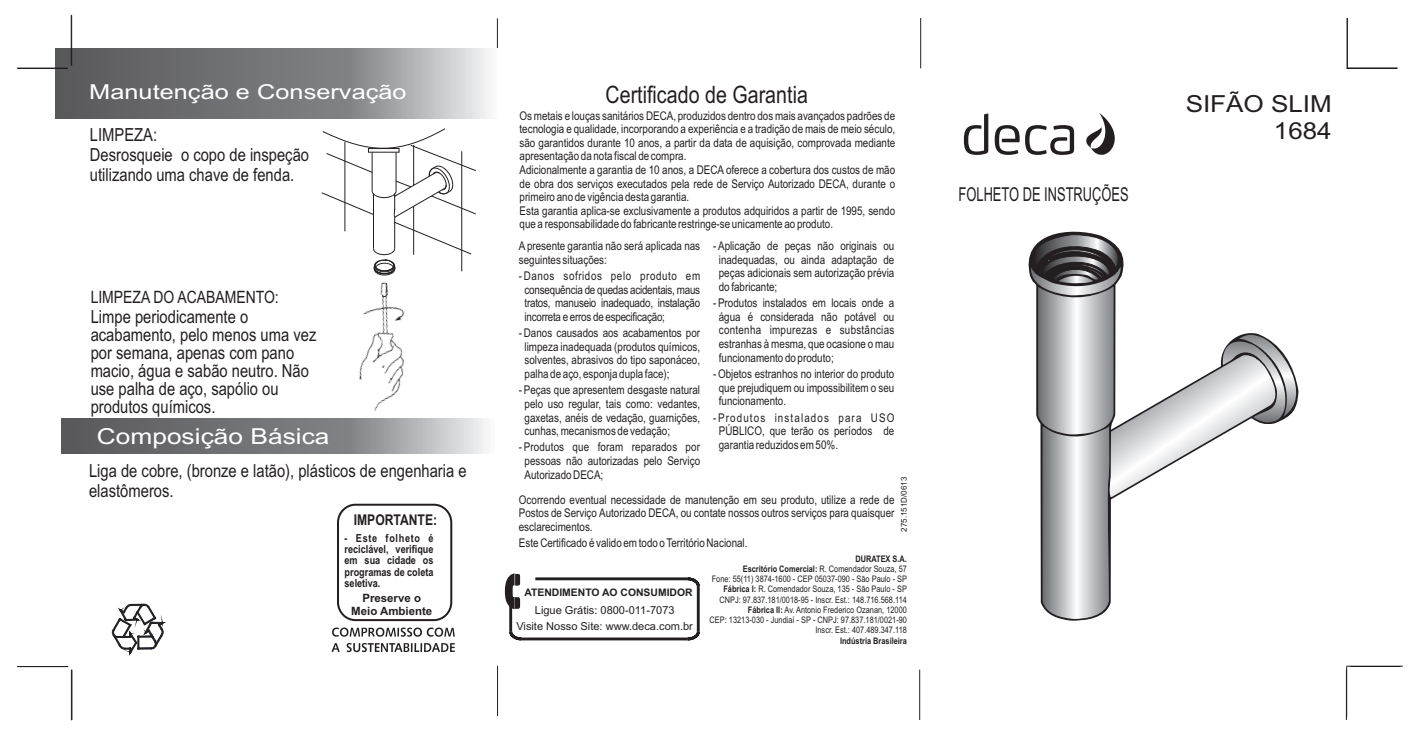
<style>
.page{position:relative;width:1418px;height:738px;background:#fff}
.page>*{position:absolute;margin:0;border:0;box-sizing:border-box;transform-origin:0 0}
.t1{font:24px "Arial Narrow";color:#231f20}
.t2{font:23.4px/26.6px "Arial Narrow";color:#231f20;text-align:right;scale:1.35 1}
.t3{font:22px "Arial Narrow";color:#fff;scale:1.46 1}
.t4{font:20.6px "Arial Narrow";color:#fff;scale:1.51 1}
.t5{font:19.2px "Arial Narrow";color:#231f20;scale:.82 1}
.t6{font:18px/18px "Arial Narrow";color:#231f20}
.t7{font:17px "Arial Narrow";color:#231f20}
.t8{font:700 14.8px "Arial Narrow";color:#231f20}
.t9{font:12px/13.6px "Arial Narrow";color:#231f20;text-align:justify}
.t10{font:700 11.4px/12.8px "Arial";color:#231f20;text-align:center}
.t11{font:700 11px/11.4px "Arial Narrow";color:#231f20;text-align:justify}
.t12{font:11px/15.6px "Arial";color:#231f20;text-align:center}
.t13{font:700 10.4px "Arial";color:#231f20}
.t14{font:9px/10.2px "Arial Narrow";color:#231f20;text-align:right}
.t15{font:700 9px "Arial Narrow";color:#231f20}
.t16{font:8px "Arial";color:#231f20}
.s1{font-weight:700}
</style>
<div class="page">
<svg style="left:321px;top:128px;width:155px;height:283px"></svg>
<svg style="left:1028px;top:234px;width:271px;height:384px"></svg>
<svg style="left:331px;top:627px;width:124px;height:24px"></svg>
<svg style="left:112px;top:603px;width:54px;height:53px"></svg>
<div style="left:337px;top:503px;width:115px;height:117px;border:2px solid #231f20;border-radius:18px"></div>
<svg style="left:963px;top:113px;width:25px;height:42px"></svg>
<svg style="left:994px;top:125px;width:25px;height:30px"></svg>
<svg style="left:1025px;top:125px;width:49px;height:30px"></svg>
<svg style="left:1086px;top:113px;width:29px;height:42px"></svg>
<hr style="left:919px;top:669px;width:1px;height:50px;background:#231f20">
<hr style="left:497px;top:665px;width:1px;height:50px;background:#231f20">
<hr style="left:920px;top:18px;width:1px;height:50px;background:#231f20">
<hr style="left:497px;top:18px;width:1px;height:51px;background:#231f20">
<svg style="left:504px;top:573px;width:17px;height:38px"></svg>
<hr style="left:509px;top:598px;width:3px;height:33px;background:#231f20">
<hr style="left:697px;top:585px;width:2px;height:46px;background:#231f20">
<hr style="left:535px;top:577px;width:152px;height:3px;background:#231f20">
<hr style="left:521px;top:637px;width:166px;height:3px;background:#231f20">
<svg style="left:509px;top:628px;width:15px;height:13px"></svg>
<svg style="left:684px;top:628px;width:16px;height:13px"></svg>
<svg style="left:684px;top:577px;width:16px;height:11px"></svg>
<svg style="left:55px;top:48px;width:436px;height:70px;background:#858689"></svg>
<hr style="left:17px;top:68px;width:50px;height:1px;background:#231f20">
<hr style="left:17px;top:665px;width:51px;height:1px;background:#231f20">
<hr style="left:71px;top:669px;width:1px;height:50px;background:#231f20">
<hr style="left:1346px;top:666px;width:1px;height:51px;background:#231f20">
<hr style="left:1346px;top:665px;width:56px;height:1px;background:#231f20">
<hr style="left:1346px;top:68px;width:51px;height:1px;background:#231f20">
<hr style="left:72px;top:669px;width:1px;height:50px;background:#231f20">
<hr style="left:1345px;top:669px;width:1px;height:50px;background:#231f20">
<hr style="left:71px;top:15px;width:1px;height:51px;background:#231f20">
<hr style="left:18px;top:68px;width:50px;height:1px;background:#231f20">
<hr style="left:1346px;top:18px;width:1px;height:50px;background:#231f20">
<svg style="left:61px;top:418px;width:427px;height:35px;background:#858689"></svg>
<h3 class="t4" style="left:89px;top:84px;width:212px">Manutenção e Conservação</h3>
<h3 class="t6" style="left:90px;top:127px;width:221px;line-height:19.8px">LIMPEZA:<br>Desrosqueie o copo de inspeção utilizando uma chave de fenda.</h3>
<h3 class="t7" style="left:91px;top:290px;width:189px">LIMPEZA DO ACABAMENTO:</h3>
<h3 class="t6" style="left:91px;top:309px;width:227px">Limpe periodicamente o acabamento, pelo menos uma vez por semana, apenas com pano macio, água e sabão neutro. Não use palha de aço, sapólio ou produtos químicos.</h3>
<h3 class="t3" style="left:97px;top:428px;width:161px">Composição Básica</h3>
<h3 class="t6" style="left:89px;top:462px;width:379px;line-height:20.4px">Liga de cobre, (bronze e latão), plásticos de engenharia e elastômeros.</h3>
<p class="t8" style="left:354px;top:513px;width:85px">IMPORTANTE:</p>
<p class="t11" style="left:344px;top:532px;width:90px">- Este folheto é reciclável, verifique em sua cidade os programas de coleta seletiva.</p>
<p class="t10" style="left:351px;top:592px;width:82px">Preserve o<br>Meio Ambiente</p>
<h1 class="t1" style="left:605px;top:85px;width:204px">Certificado de Garantia</h1>
<p class="t9" style="left:519px;top:110px;width:377px;text-align:left">Os metais e louças sanitários DECA, produzidos dentro dos mais avançados padrões de tecnologia e qualidade, incorporando a experiência e a tradição de mais de meio século, são garantidos durante 10 anos, a partir da data de aquisição, comprovada mediante apresentação da nota fiscal de compra.<br>Adicionalmente a garantia de 10 anos, a DECA oferece a cobertura dos custos de mão de obra dos serviços executados pela rede de Serviço Autorizado DECA, durante o primeiro ano de vigência desta garantia.<br>Esta garantia aplica-se exclusivamente a produtos adquiridos a partir de 1995, sendo que a responsabilidade do fabricante restringe-se unicamente ao produto.</p>
<p class="t9" style="left:519px;top:240px;width:183px">A presente garantia não será aplicada nas seguintes situações:</p>
<p class="t9" style="left:524px;top:270px;width:177px;text-indent:-6px">-Danos sofridos pelo produto em consequência de quedas acidentais, maus tratos, manuseio inadequado, instalação incorreta e erros de especificação;</p>
<p class="t9" style="left:524px;top:327px;width:177px;text-indent:-6px">-Danos causados aos acabamentos por limpeza inadequada (produtos químicos, solventes, abrasivos do tipo saponáceo, palha de aço, esponja dupla face);</p>
<p class="t9" style="left:524px;top:384px;width:177px;text-indent:-6px">-Peças que apresentem desgaste natural pelo uso regular, tais como: vedantes, gaxetas, anéis de vedação, guarnições, cunhas, mecanismos de vedação;</p>
<p class="t9" style="left:524px;top:441px;width:177px;text-indent:-6px">-Produtos que foram reparados por pessoas não autorizadas pelo Serviço Autorizado DECA;</p>
<p class="t9" style="left:718px;top:240px;width:177px;text-indent:-6px">-Aplicação de peças não originais ou inadequadas, ou ainda adaptação de peças adicionais sem autorização prévia do fabricante;</p>
<p class="t9" style="left:718px;top:297px;width:177px;text-indent:-6px">-Produtos instalados em locais onde a água é considerada não potável ou contenha impurezas e substâncias estranhas à mesma, que ocasione o mau funcionamento do produto;</p>
<p class="t9" style="left:718px;top:368px;width:177px;text-indent:-6px">-Objetos estranhos no interior do produto que prejudiquem ou impossibilitem o seu funcionamento.</p>
<p class="t9" style="left:718px;top:411px;width:177px;text-indent:-6px">-Produtos instalados para USO PÚBLICO, que terão os períodos de garantia reduzidos em 50%.</p>
<p class="t16" style="left:900px;top:531px;width:56px;rotate:-90deg">275.151D/0613</p>
<p class="t9" style="left:519px;top:493px;width:377px">Ocorrendo eventual necessidade de manutenção em seu produto, utilize a rede de Postos de Serviço Autorizado DECA, ou contate nossos outros serviços para quaisquer esclarecimentos.</p>
<p class="t9" style="left:519px;top:536px;width:230px">Este Certificado é valido em todo o Território Nacional.</p>
<p class="t13" style="left:524px;top:587px;width:170px">ATENDIMENTO AO CONSUMIDOR</p>
<p class="t12" style="left:516px;top:603px;width:178px">Ligue Grátis: 0800-011-7073<br>Visite Nosso Site: www.deca.com.br</p>
<p class="t14" style="left:709px;top:553px;width:199px"><span class="s1">DURATEX S.A.<br>Escritório Comercial:</span> R. Comendador Souza, 57<br>Fone: 55(11) 3874-1600 - CEP 05037-090 - São Paulo - SP <span class="s1">Fábrica I:</span> R. Comendador Souza, 135 - São Paulo - SP CNPJ: 97.837.181/0018-95 - Inscr. Est.: 148.716.568.114<br><span class="s1">Fábrica II:</span> Av. Antonio Frederico Ozanan, 12000<br>CEP: 13213-030 - Jundiaí - SP - CNPJ: 97.837.181/0021-90<br>Inscr. Est.: 407.489.347.118</p>
<p class="t15" style="left:840px;top:636px;width:68px">Indústria Brasileira</p>
<h3 class="t5" style="left:958px;top:186px;width:209px">FOLHETO DE INSTRUÇÕES</h3>
<h2 class="t2" style="left:1185px;top:93px;width:110px">SIFÃO SLIM<br>1684</h2>
</div>
